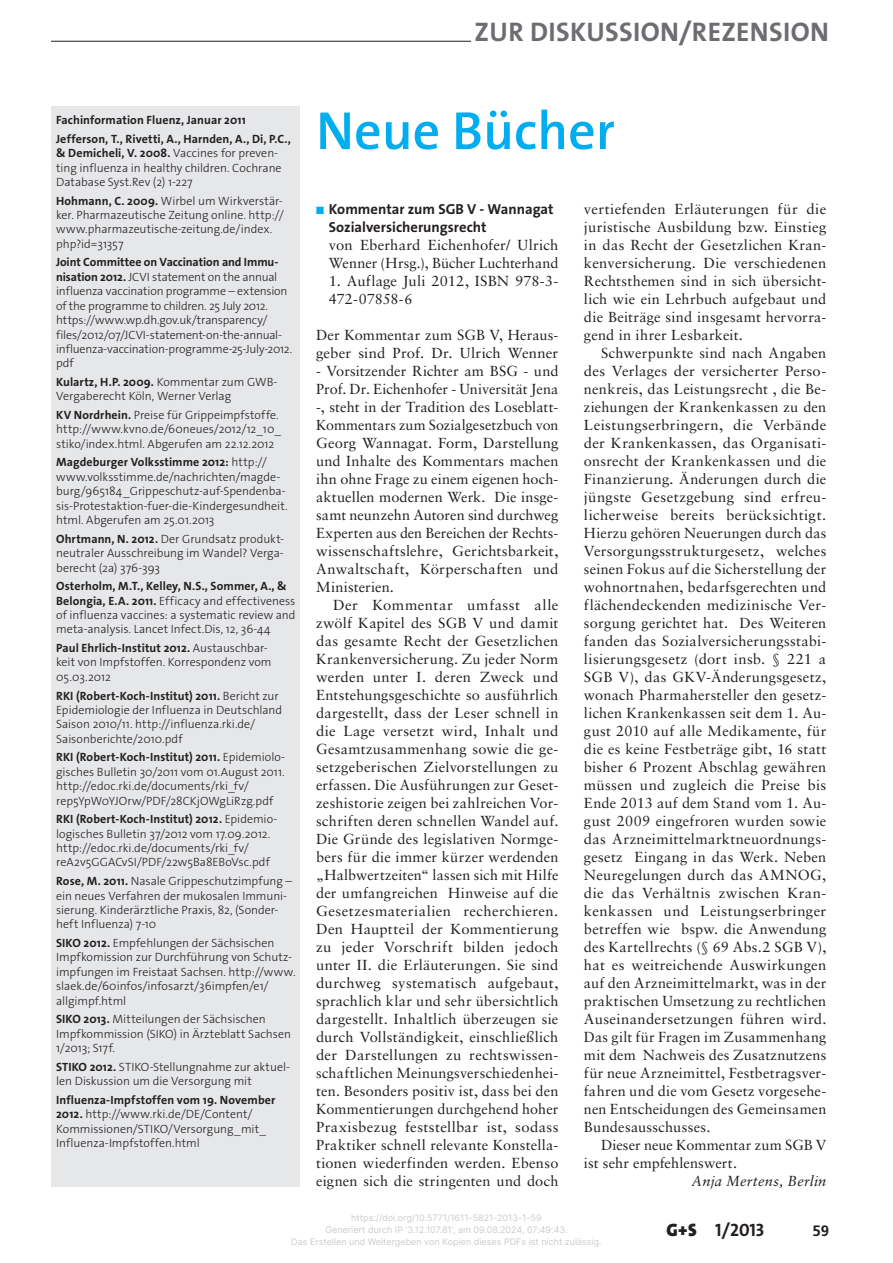
<style>
.page{position:relative;width:893px;height:1263px;background:#fff}
.page>*{position:absolute;margin:0;border:0;box-sizing:border-box;transform-origin:0 0}
.t1{font:600 54px "The Sans Os F";color:#00aeef}
.t2{font:700 27px "The Sans Os F";letter-spacing:.015em;color:#6c6d70}
.t3{font:700 18px "The Sans Os F";color:#231f20}
.t4{font:700 15px "Frutiger";color:#231f20}
.t5{font:14.55px/18px "Sabon LT Std";letter-spacing:.01em;color:#231f20}
.t6{font:700 14.55px/18px "The Sans Os F";color:#231f20}
.t7{font:italic 14.55px "Sabon LT Std";letter-spacing:.02em;color:#231f20}
.t8{font:300 12px/14.4px "The Sans Os F";color:#231f20}
.t9{font:700 12px/18.6px "The Sans Os F";letter-spacing:.01em;color:#231f20}
.t10{font:9px/12px "Inter";color:#ccc;text-align:center}
.s1{font-weight:700}
.s2{color:#00aeef}
.s3{font-weight:900}
</style>
<div class="page">
<hr style="left:51px;top:41px;width:778px;height:1px;background:#231f20">
<hr style="left:471px;top:39px;width:358px;height:3px;background:#fff">
<div style="left:51px;top:106px;width:248px;height:1080px;background:#e6e7e9"></div>
<h2 class="t2" style="left:475px;top:21px;width:356px">ZUR DISKUSSION/REZENSION</h2>
<h1 class="t1" style="left:316px;top:109px;width:300px">Neue Bücher</h1>
<p class="t9" style="left:56px;top:112px;width:236px">Fachinformation Fluenz, Januar 2011<br>Jefferson, T., Rivetti, A., Harnden, A., Di, P.C.,</p>
<p class="t8" style="left:56px;top:147px;width:227px"><span class="s1">&amp; Demicheli, V. 2008.</span> Vaccines for preven&shy;ting influenza in healthy children. Cochrane<br>Database Syst.Rev (2) 1-227</p>
<p class="t8" style="left:56px;top:194px;width:229px"><span class="s1">Hohmann, C. 2009.</span> Wirbel um Wirkverstär&shy;ker. Pharmazeutische Zeitung online. http:// www.pharmazeutische-zeitung.de/index. php?id=31357</p>
<p class="t8" style="left:56px;top:256px;width:238px"><span class="s1">Joint Committee on Vaccination and Immu&shy;nisation 2012.</span> JCVI statement on the annual influenza vaccination programme – extension of the programme to children. 25 July 2012. https://www.wp.dh.gov.uk/transparency/ files/2012/07/JCVI-statement-on-the-annual&shy;influenza-vaccination-programme-25-July-2012. pdf</p>
<p class="t8" style="left:56px;top:376px;width:223px"><span class="s1">Kulartz, H.P. 2009.</span> Kommentar zum GWB-<br>Vergaberecht Köln, Werner Verlag</p>
<p class="t8" style="left:56px;top:409px;width:226px"><span class="s1">KV Nordrhein.</span> Preise für Grippeimpfstoffe. http://www.kvno.de/60neues/2012/12_10_ stiko/index.html. Abgerufen am 22.12.2012</p>
<p class="t8" style="left:56px;top:456px;width:233px"><span class="s1">Magdeburger Volksstimme 2012:</span> http:// www.volksstimme.de/nachrichten/magde&shy;burg/965184_Grippeschutz-auf-Spendenba&shy;sis-Protestaktion-fuer-die-Kindergesundheit. html. Abgerufen am 25.01.2013</p>
<p class="t8" style="left:56px;top:532px;width:229px;text-align:justify"><span class="s1">Ohrtmann, N. 2012.</span> Der Grundsatz produkt&shy;neutraler Ausschreibung im Wandel? Verga&shy;berecht (2a) 376-393</p>
<p class="t8" style="left:56px;top:580px;width:241px"><span class="s1">Osterholm, M.T., Kelley, N.S., Sommer, A., &amp; Belongia, E.A. 2011.</span> Efficacy and effectiveness of influenza vaccines: a systematic review and meta-analysis. Lancet Infect.Dis, 12, 36-44</p>
<p class="t8" style="left:56px;top:642px;width:217px"><span class="s1">Paul Ehrlich-Institut 2012.</span> Austauschbar&shy;keit von Impfstoffen. Korrespondenz vom<br>05.03.2012</p>
<p class="t8" style="left:56px;top:689px;width:228px"><span class="s1">RKI (Robert-Koch-Institut) 2011.</span> Bericht zur Epidemiologie der Influenza in Deutschland Saison 2010/11. http://influenza.rki.de/ Saisonberichte/2010.pdf</p>
<p class="t8" style="left:56px;top:751px;width:230px"><span class="s1">RKI (Robert-Koch-Institut) 2011.</span> Epidemiolo&shy;gisches Bulletin 30/2011 vom 01.August 2011. http://edoc.rki.de/documents/rki_fv/ rep5YpW0YJOrw/PDF/28CKjOWgLiRzg.pdf</p>
<p class="t8" style="left:56px;top:813px;width:223px"><span class="s1">RKI (Robert-Koch-Institut) 2012.</span> Epidemio&shy;logisches Bulletin 37/2012 vom 17.09.2012. http://edoc.rki.de/documents/rki_fv/ reA2v5GGACvSI/PDF/22w5Ba8EBoVsc.pdf</p>
<p class="t8" style="left:56px;top:875px;width:237px"><span class="s1">Rose, M. 2011.</span> Nasale Grippeschutzimpfung – ein neues Verfahren der mukosalen Immuni&shy;sierung. Kinderärztliche Praxis, 82, (Sonder&shy;heft Influenza) 7-10</p>
<p class="t8" style="left:56px;top:937px;width:241px"><span class="s1">SIKO 2012.</span> Empfehlungen der Sächsischen Impfkomission zur Durchführung von Schutz&shy;impfungen im Freistaat Sachsen. http://www. slaek.de/60infos/infosarzt/36impfen/e1/ allgimpf.html</p>
<p class="t8" style="left:56px;top:1013px;width:236px"><span class="s1">SIKO 2013.</span> Mitteilungen der Sächsischen<br>Impfkommission (SIKO) in Ärzteblatt Sachsen<br>1/2013; S17f.</p>
<p class="t8" style="left:56px;top:1060px;width:235px"><span class="s1">STIKO 2012.</span> STIKO-Stellungnahme zur aktuel&shy;len Diskussion um die Versorgung mit</p>
<p class="t8" style="left:56px;top:1093px;width:221px"><span class="s1">Influenza-Impfstoffen vom 19. November 2012.</span> http://www.rki.de/DE/Content/ Kommissionen/STIKO/Versorgung_mit_ Influenza-Impfstoffen.html</p>
<p class="t5" style="left:584px;top:202px;width:244px;text-align:justify">vertiefenden Erläuterungen für die juristische Ausbildung bzw. Einstieg in das Recht der Gesetzlichen Kran&shy;kenversicherung. Die verschiedenen Rechtsthemen sind in sich übersicht&shy;lich wie ein Lehrbuch aufgebaut und die Beiträge sind insgesamt hervorra&shy;gend in ihrer Lesbarkeit.</p>
<p class="t5" style="left:584px;top:346px;width:244px;text-align:justify;text-indent:17px">Schwerpunkte sind nach Angaben des Verlages der versicherter Perso&shy;nenkreis, das Leistungsrecht , die Be&shy;ziehungen der Krankenkassen zu den Leistungserbringern, die Verbände der Krankenkassen, das Organisati&shy;onsrecht der Krankenkassen und die Finanzierung. Änderungen durch die jüngste Gesetzgebung sind erfreu&shy;licherweise bereits berücksichtigt.<br>Hierzu gehören Neuerungen durch das Versorgungsstrukturgesetz, welches seinen Fokus auf die Sicherstellung der wohnortnahen, bedarfsgerechten und flächendeckenden medizinische Ver&shy;sorgung gerichtet hat. Des Weiteren fanden das Sozialversicherungsstabi&shy;lisierungsgesetz (dort insb. § 221 a SGB V), das GKV-Änderungsgesetz, wonach Pharmahersteller den gesetz&shy;lichen Krankenkassen seit dem 1. Au&shy;gust 2010 auf alle Medikamente, für die es keine Festbeträge gibt, 16 statt bisher 6 Prozent Abschlag gewähren müssen und zugleich die Preise bis Ende 2013 auf dem Stand vom 1. Au&shy;gust 2009 eingefroren wurden sowie das Arzneimittelmarktneuordnungs&shy;gesetz Eingang in das Werk. Neben Neuregelungen durch das AMNOG, die das Verhältnis zwischen Kran&shy;kenkassen und Leistungserbringer betreffen wie bspw. die Anwendung des Kartellrechts (§ 69 Abs.2 SGB V), hat es weitreichende Auswirkungen auf den Arzneimittelmarkt, was in der praktischen Umsetzung zu rechtlichen Auseinandersetzungen führen wird.<br>Das gilt für Fragen im Zusammenhang mit dem Nachweis des Zusatznutzens für neue Arzneimittel, Festbetragsver&shy;fahren und die vom Gesetz vorgesehe&shy;nen Entscheidungen des Gemeinsamen Bundesausschusses.</p>
<p class="t5" style="left:584px;top:1138px;width:244px;text-indent:17px">Dieser neue Kommentar zum SGB V ist sehr empfehlenswert.</p>
<p class="t7" style="left:691px;top:1175px;width:136px">Anja Mertens, Berlin</p>
<p class="t10" style="left:291px;top:1212px;width:312px">https://doi.org/10.5771/1611-5821-2013-1-59<br>Generiert durch IP '3.12.107.81', am 09.08.2024, 07:49:43.<br>Das Erstellen und Weitergeben von Kopien dieses PDFs ist nicht zulässig.</p>
<p class="t6" style="left:329px;top:202px;width:226px;text-indent:-13px"><span class="s2">■</span> Kommentar zum SGB V - Wannagat<br>Sozialversicherungsrecht</p>
<p class="t5" style="left:329px;top:238px;width:231px">von Eberhard Eichenhofer/ Ulrich<br>Wenner (Hrsg.), Bücher Luchterhand</p>
<p class="t5" style="left:329px;top:274px;width:231px">1. Auflage Juli 2012, ISBN 978-3-<br>472-07858-6</p>
<p class="t5" style="left:316px;top:328px;width:244px">Der Kommentar zum SGB V, Heraus&shy;geber sind Prof. Dr. Ulrich Wenner</p>
<p class="t5" style="left:316px;top:364px;width:244px;text-align:justify">- Vorsitzender Richter am BSG - und Prof. Dr. Eichenhofer - Universität Jena -, steht in der Tradition des Loseblatt-Kommentars zum Sozialgesetzbuch von Georg Wannagat. Form, Darstellung und Inhalte des Kommentars machen ihn ohne Frage zu einem eigenen hoch&shy;aktuellen modernen Werk. Die insge&shy;samt neunzehn Autoren sind durchweg Experten aus den Bereichen der Rechts&shy;wissenschaftslehre, Gerichtsbarkeit, Anwaltschaft, Körperschaften und Ministerien.</p>
<p class="t5" style="left:316px;top:598px;width:244px;text-align:justify;text-indent:17px">Der Kommentar umfasst alle zwölf Kapitel des SGB V und damit das gesamte Recht der Gesetzlichen Krankenversicherung. Zu jeder Norm werden unter I. deren Zweck und Entstehungsgeschichte so ausführlich dargestellt, dass der Leser schnell in die Lage versetzt wird, Inhalt und Gesamtzusammenhang sowie die ge&shy;setzgeberischen Zielvorstellungen zu erfassen. Die Ausführungen zur Geset&shy;zeshistorie zeigen bei zahlreichen Vor&shy;schriften deren schnellen Wandel auf.<br>Die Gründe des legislativen Normge&shy;bers für die immer kürzer werdenden „Halbwertzeiten“ lassen sich mit Hilfe der umfangreichen Hinweise auf die Gesetzesmaterialien recherchieren.<br>Den Hauptteil der Kommentierung zu jeder Vorschrift bilden jedoch unter II. die Erläuterungen. Sie sind durchweg systematisch aufgebaut, sprachlich klar und sehr übersichtlich dargestellt. Inhaltlich überzeugen sie durch Vollständigkeit, einschließlich der Darstellungen zu rechtswissen&shy;schaftlichen Meinungsverschiedenhei&shy;ten. Besonders positiv ist, dass bei den Kommentierungen durchgehend hoher Praxisbezug feststellbar ist, sodass Praktiker schnell relevante Konstella&shy;tionen wiederfinden werden. Ebenso eignen sich die stringenten und doch</p>
<p class="t3" style="left:666px;top:1223px;width:100px"><span class="s3">G+S</span> 1/2013</p>
<p class="t4" style="left:812px;top:1225px;width:18px">59</p>
</div>
